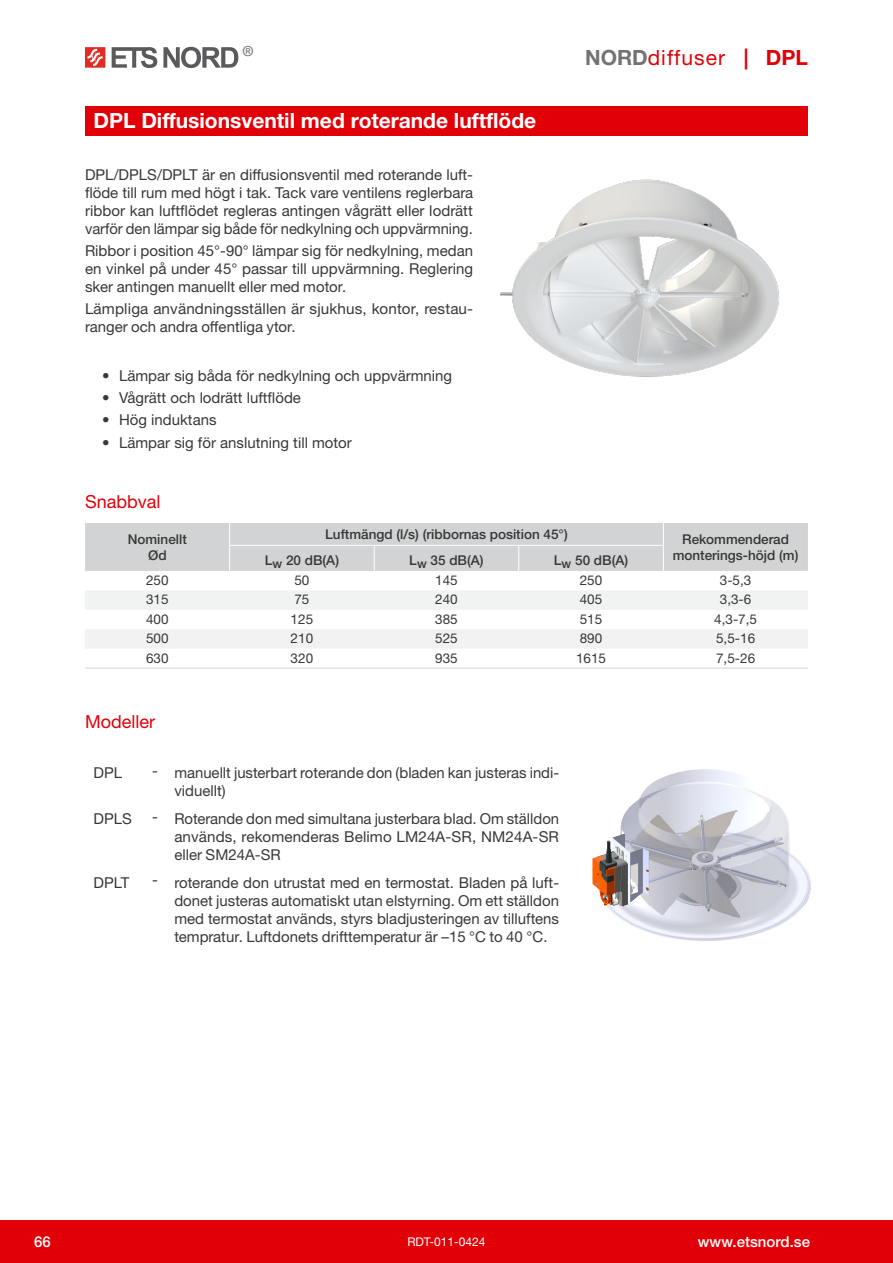
<style>
.page{position:relative;width:893px;height:1263px;background:#fff}
.page>*{position:absolute;margin:0;border:0;box-sizing:border-box;transform-origin:0 0}
.Tootenimi{font:700 21px "Helvetica Neue LTW1 G";color:#fff}
.t1{font:21px "Helvetica Neue LTW1 G";letter-spacing:.05em;color:#e10008}
.Pealkiri{font:18px "Helvetica Neue LTW1 G";color:#e10008}
.Tekst{font:15px/18px "Helvetica Neue LTW1 G";color:#383839;text-align:justify}
.t2{font:500 15px "Helvetica Neue LTW1 G";color:#fff}
.t3{font:500 13.95px "Helvetica Neue LTW1 G";color:#737372}
.Tabeli_päis{font:500 13.5px/16.2px "Helvetica Neue LTW1 G";color:#363736;text-align:center}
.Tabeltekst{font:13.5px "Helvetica Neue LTW1 G";color:#383839}
.t4{font:12px "Helvetica Neue LTW1 G";color:#fff}
.t5{font:700 9px "Century Gothic";color:#000}
.s1{font-weight:700;color:#737372}
.s2{font-weight:700}
</style>
<div class="page">
<div style="left:0;top:1220px;width:893px;height:43px;background:#e10008"></div>
<svg style="left:112px;top:47px;width:45px;height:21px"></svg>
<svg style="left:163px;top:47px;width:75px;height:21px"></svg>
<svg style="left:85px;top:47px;width:20px;height:21px"></svg>
<svg style="left:85px;top:667px;width:723px;height:1px"></svg>
<svg style="left:85px;top:591px;width:723px;height:57px"></svg>
<hr style="left:663px;top:668px;width:145px;height:1px;background:#d1d3d4">
<hr style="left:85px;top:668px;width:145px;height:1px;background:#d1d3d4">
<hr style="left:230px;top:668px;width:144px;height:1px;background:#d1d3d4">
<hr style="left:374px;top:668px;width:145px;height:1px;background:#d1d3d4">
<div style="left:85px;top:523px;width:723px;height:48px;background:#d1d3d4"></div>
<hr style="left:519px;top:668px;width:144px;height:1px;background:#d1d3d4">
<div style="left:85px;top:106px;width:723px;height:29px;background:#e10008"></div>
<img style="left:499px;top:179px;width:280px;height:198px">
<img style="left:592px;top:769px;width:194px;height:172px">
<img style="left:732px;top:813px;width:79px;height:108px">
<hr style="left:568px;top:757px;width:261px;height:1px;background:#c0c0c0">
<hr style="left:568px;top:1181px;width:261px;height:1px;background:#c0c0c0">
<hr style="left:568px;top:757px;width:1px;height:195px;background:#c0c0c0">
<hr style="left:568px;top:1171px;width:261px;height:1px;background:#c0c0c0">
<hr style="left:892px;top:757px;width:1px;height:195px;background:#c0c0c0">
<hr style="left:640px;top:1150px;width:189px;height:1px;background:#c0c0c0">
<hr style="left:640px;top:1107px;width:189px;height:1px;background:#c0c0c0">
<hr style="left:640px;top:1013px;width:189px;height:1px;background:#c0c0c0">
<hr style="left:640px;top:1042px;width:189px;height:1px;background:#c0c0c0">
<p class="t3" style="left:242px;top:43px;width:13px">®</p>
<p class="t1" style="left:585px;top:44px;width:224px"><span class="s1">NORD</span>diffuser <span class="s2">| DPL</span></p>
<p class="Tootenimi" style="left:94px;top:108px;width:444px">DPL Diffusionsventil med roterande luftflöde</p>
<p class="Tekst" style="left:85px;top:165px;width:390px">DPL/DPLS/DPLT är en diffusionsventil med roterande luft&shy;flöde till rum med högt i tak. Tack vare ventilens reglerbara ribbor kan luftflödet regleras antingen vågrätt eller lodrätt varför den lämpar sig både för nedkylning och uppvärmning.</p>
<p class="Tekst" style="left:85px;top:241px;width:390px">Ribbor i position 45°-90° lämpar sig för nedkylning, medan en vinkel på under 45° passar till uppvärmning. Reglering sker antingen manuellt eller med motor.</p>
<p class="Tekst" style="left:85px;top:300px;width:389px">Lämpliga användningsställen är sjukhus, kontor, restau&shy;ranger och andra offentliga ytor.</p>
<p class="Tekst" style="left:102px;top:366px;width:352px">• Lämpar sig båda för nedkylning och uppvärmning</p>
<p class="Tekst" style="left:102px;top:389px;width:200px">• Vågrätt och lodrätt luftflöde</p>
<p class="Tekst" style="left:102px;top:411px;width:116px">• Hög induktans</p>
<p class="Tekst" style="left:102px;top:433px;width:251px">• Lämpar sig för anslutning till motor</p>
<p class="Pealkiri" style="left:85px;top:491px;width:77px">Snabbval</p>
<p class="Tabeli_päis" style="left:128px;top:531px;width:61px">Nominellt</p>
<p class="Tabeli_päis" style="left:148px;top:547px;width:20px">Ød</p>
<p class="Tabeli_päis" style="left:325px;top:526px;width:244px">Luftmängd (l/s) (ribbornas position 45°)</p>
<p class="Tabeli_päis" style="left:673px;top:531px;width:127px">Rekommenderad monterings-höjd (m)</p>
<p class="Tabeli_päis" style="left:265px;top:552px;width:76px">L<sub>w</sub> 20 dB(A)</p>
<p class="Tabeli_päis" style="left:409px;top:552px;width:76px">L<sub>w</sub> 35 dB(A)</p>
<p class="Tabeli_päis" style="left:554px;top:552px;width:76px">L<sub>w</sub> 50 dB(A)</p>
<p class="Tabeltekst" style="left:146px;top:572px;width:24px">250</p>
<p class="Tabeltekst" style="left:294px;top:572px;width:17px">50</p>
<p class="Tabeltekst" style="left:435px;top:572px;width:24px">145</p>
<p class="Tabeltekst" style="left:580px;top:572px;width:24px">250</p>
<p class="Tabeltekst" style="left:720px;top:572px;width:33px">3-5,3</p>
<p class="Tabeltekst" style="left:146px;top:591px;width:24px">315</p>
<p class="Tabeltekst" style="left:294px;top:591px;width:17px">75</p>
<p class="Tabeltekst" style="left:435px;top:591px;width:24px">240</p>
<p class="Tabeltekst" style="left:580px;top:591px;width:24px">405</p>
<p class="Tabeltekst" style="left:720px;top:591px;width:33px">3,3-6</p>
<p class="Tabeltekst" style="left:146px;top:610px;width:24px">400</p>
<p class="Tabeltekst" style="left:291px;top:610px;width:24px">125</p>
<p class="Tabeltekst" style="left:435px;top:610px;width:24px">385</p>
<p class="Tabeltekst" style="left:580px;top:610px;width:24px">515</p>
<p class="Tabeltekst" style="left:714px;top:610px;width:44px">4,3-7,5</p>
<p class="Tabeltekst" style="left:146px;top:630px;width:24px">500</p>
<p class="Tabeltekst" style="left:291px;top:630px;width:24px">210</p>
<p class="Tabeltekst" style="left:435px;top:630px;width:24px">525</p>
<p class="Tabeltekst" style="left:580px;top:630px;width:24px">890</p>
<p class="Tabeltekst" style="left:716px;top:630px;width:41px">5,5-16</p>
<p class="Tabeltekst" style="left:146px;top:649px;width:24px">630</p>
<p class="Tabeltekst" style="left:291px;top:649px;width:24px">320</p>
<p class="Tabeltekst" style="left:435px;top:649px;width:24px">935</p>
<p class="Tabeltekst" style="left:576px;top:649px;width:32px">1615</p>
<p class="Tabeltekst" style="left:716px;top:649px;width:41px">7,5-26</p>
<p class="Pealkiri" style="left:85px;top:710px;width:72px">Modeller</p>
<p class="Tekst" style="left:94px;top:764px;width:30px">DPL</p>
<p class="Tekst" style="left:152px;top:761px;width:7px">-</p>
<p class="Tekst" style="left:174px;top:764px;width:386px">manuellt justerbart roterande don (bladen kan justeras indi&shy;viduellt)</p>
<p class="Tekst" style="left:94px;top:810px;width:40px">DPLS</p>
<p class="Tekst" style="left:152px;top:807px;width:7px">-</p>
<p class="Tekst" style="left:174px;top:810px;width:386px">Roterande don med simultana justerbara blad. Om ställdon används, rekomenderas Belimo LM24A-SR, NM24A-SR eller SM24A-SR</p>
<p class="Tekst" style="left:94px;top:873px;width:37px">DPLT</p>
<p class="Tekst" style="left:152px;top:871px;width:7px">-</p>
<p class="Tekst" style="left:174px;top:873px;width:386px">roterande don utrustat med en termostat. Bladen på luft&shy;donet justeras automatiskt utan elstyrning. Om ett ställdon med termostat används, styrs bladjusteringen av tilluftens tempratur. Luftdonets drifttemperatur är –15 °C to 40 °C.</p>
<p class="t5" style="left:386px;top:769px;width:8px">C</p>
<p class="t5" style="left:229px;top:853px;width:19px;rotate:-90deg">P ±2</p>
<p class="t5" style="left:506px;top:847px;width:8px;rotate:-90deg">H</p>
<p class="t5" style="left:265px;top:924px;width:21px;rotate:-90deg">N ±2</p>
<p class="t5" style="left:242px;top:923px;width:18px;rotate:-90deg">L ±2</p>
<p class="t5" style="left:386px;top:916px;width:8px">A</p>
<p class="t2" style="left:34px;top:1233px;width:18px">66</p>
<p class="t4" style="left:407px;top:1235px;width:80px">RDT-011-0424</p>
<p class="t2" style="left:698px;top:1233px;width:114px">www.etsnord.se</p>
</div>
